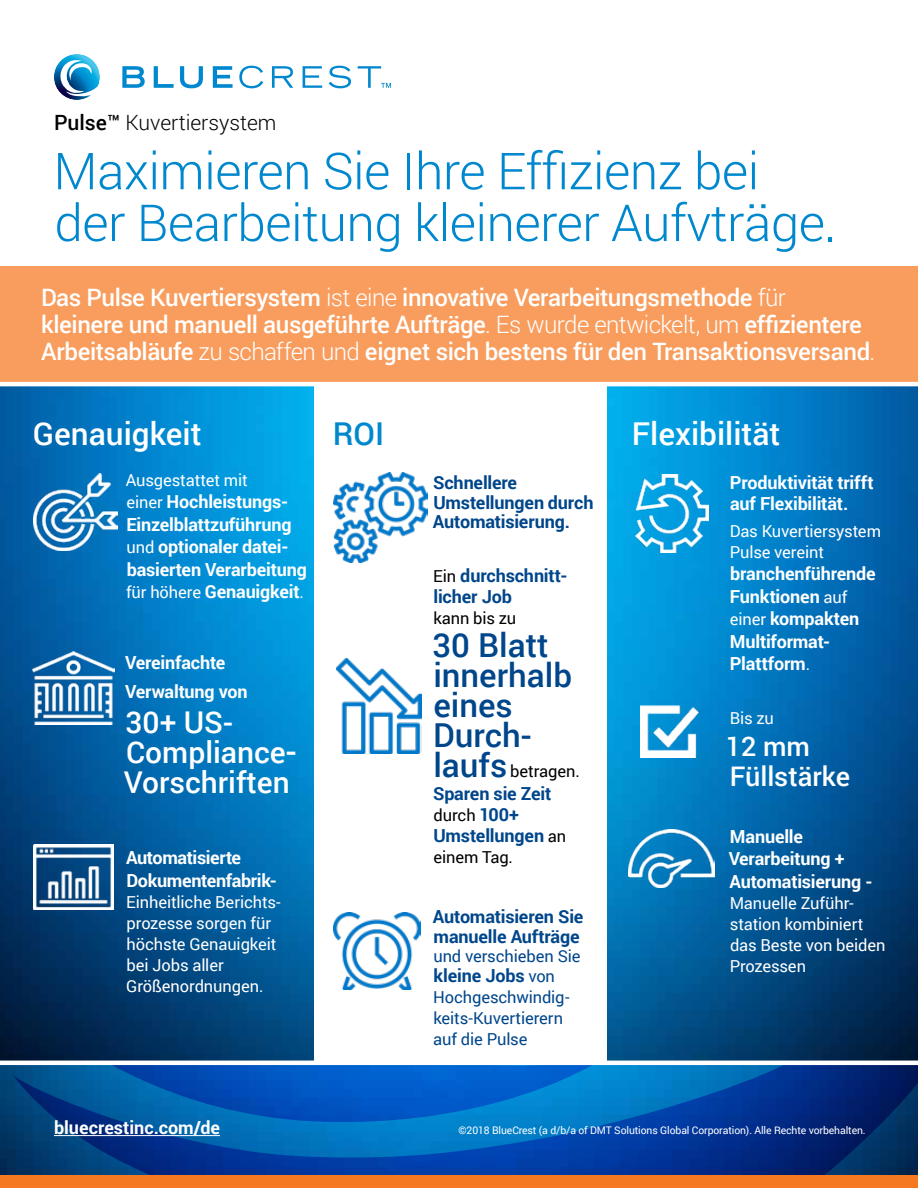
<style>
.page{position:relative;width:918px;height:1188px;background:#fff}
.page>*{position:absolute;margin:0;border:0;box-sizing:border-box;transform-origin:0 0}
.t1{font:300 51px/51.8px "Roboto";letter-spacing:-.01em;color:#0088ce}
.t2{font:500 33px/30px "Roboto";color:#00468b}
.t3{font:500 31.5px "Roboto";color:#fff}
.t4{font:500 31.5px "Roboto";color:#0088ce}
.t5{font:500 30px/30px "Roboto";color:#fff}
.t6{font:500 27px/30px "Roboto";color:#fff}
.t7{font:500 24px/27px "Roboto";letter-spacing:-.015em;color:#fff}
.t8{font:300 21px "Roboto";color:#000}
.t9{font:700 18px/22.5px "Roboto";letter-spacing:-.01em;color:#fff}
.t10{font:700 18px/19.5px "Roboto";letter-spacing:-.01em;color:#00468b}
.t11{font:16.5px/21px "Roboto";letter-spacing:-.005em;color:#fff}
.t12{font:16.5px/21px "Roboto";letter-spacing:-.01em;color:#00468b}
.t13{font:16.5px "Roboto";letter-spacing:-.005em;color:#000}
.t14{font:10.5px "Roboto";letter-spacing:-.01em;color:#fff}
.s1{font-weight:500}
.s2{font-weight:300}
.s3{font-weight:400;font-size:16.5px}
.s4{font-size:33px}
.s5{font-weight:400;font-size:16.5px;color:#000}
.s6{font-weight:500;font-size:33px;color:#00468b}
.s7{font-weight:700;font-size:18px;color:#00468b}
</style>
<div class="page">
<img style="left:608px;top:386px;width:310px;height:675px">
<img style="left:0;top:386px;width:314px;height:675px">
<svg style="left:0;top:1065px;width:13px;height:77px"></svg>
<svg style="left:13px;top:1065px;width:905px;height:110px;background:#014da2"></svg>
<div style="left:0;top:1175px;width:918px;height:13px;background:#f47920"></div>
<div style="left:0;top:266px;width:918px;height:116px;background:#f89d5d"></div>
<img style="left:334px;top:473px;width:93px;height:89px">
<img style="left:629px;top:830px;width:86px;height:57px">
<img style="left:635px;top:474px;width:74px;height:79px">
<img style="left:33px;top:845px;width:80px;height:64px">
<img style="left:641px;top:706px;width:65px;height:52px">
<img style="left:337px;top:658px;width:84px;height:95px">
<img style="left:33px;top:652px;width:82px;height:73px">
<img style="left:33px;top:473px;width:85px;height:77px">
<img style="left:334px;top:912px;width:87px;height:78px">
<hr style="left:54px;top:1135px;width:166px;height:1px;background:#fff">
<svg style="left:54px;top:54px;width:46px;height:46px"></svg>
<svg style="left:122px;top:66px;width:23px;height:22px"></svg>
<svg style="left:154px;top:66px;width:20px;height:22px"></svg>
<svg style="left:180px;top:66px;width:23px;height:22px"></svg>
<svg style="left:213px;top:66px;width:20px;height:22px"></svg>
<svg style="left:239px;top:66px;width:24px;height:22px"></svg>
<svg style="left:272px;top:66px;width:21px;height:22px"></svg>
<svg style="left:303px;top:66px;width:19px;height:22px"></svg>
<svg style="left:329px;top:66px;width:22px;height:22px"></svg>
<svg style="left:358px;top:66px;width:33px;height:22px"></svg>
<p class="t8" style="left:54px;top:108px;width:224px"><span class="s1">Pulse™</span> Kuvertiersystem</p>
<h1 class="t1" style="left:53px;top:144px;width:785px">Maximieren Sie Ihre Effizienz bei der Bearbeitung kleinerer Aufvträge.</h1>
<p class="t7" style="left:41px;top:283px;width:836px">Das Pulse Kuvertiersystem <span class="s2">ist eine</span> innovative Verarbeitungsmethode <span class="s2">für<br></span>kleinere und manuell ausgeführte Aufträge<span class="s2">. Es wurde entwickelt, um</span> effizientere<br>Arbeitsabläufe <span class="s2">zu schaffen und</span> eignet sich bestens für den Transaktionsversand<span class="s2">.</span></p>
<h3 class="t3" style="left:33px;top:411px;width:170px">Genauigkeit</h3>
<p class="t11" style="left:126px;top:469px;width:124px">Ausgestattet mit</p>
<p class="t9" style="left:126px;top:490px;width:182px"><span class="s3">einer</span> Hochleistungs-<br>Einzelblattzuführung <span class="s3">und</span> optionaler datei&shy;basierten Verarbeitung <span class="s3">für höhere</span> Genauigkeit<span class="s3">.</span></p>
<p class="t9" style="left:125px;top:648px;width:124px;line-height:28.3px">Vereinfachte<br>Verwaltung von</p>
<h3 class="t5" style="left:124px;top:707px;width:174px">30+ US-<br>Compliance<span class="s4">-<br></span>Vorschriften</h3>
<p class="t9" style="left:126px;top:846px;width:152px">Automatisierte<br>Dokumentenfabrik-</p>
<p class="t11" style="left:126px;top:891px;width:156px">Einheitliche Berichts&shy;prozesse sorgen für höchste Genauigkeit bei Jobs aller<br>Größenordnungen.</p>
<h3 class="t4" style="left:333px;top:411px;width:53px">ROI</h3>
<p class="t10" style="left:433px;top:472px;width:162px">Schnellere<br>Umstellungen durch<br>Automatisierung.</p>
<p class="t10" style="left:433px;top:564px;width:134px;line-height:21px"><span class="s5">Ein</span> durchschnitt&shy;licher Job</p>
<p class="t13" style="left:434px;top:606px;width:84px">kann bis zu</p>
<h2 class="t2" style="left:432px;top:629px;width:141px">30 Blatt innerhalb eines<br>Durch-</h2>
<p class="t13" style="left:433px;top:760px;width:148px"><span class="s6">laufs</span> betragen.</p>
<p class="t10" style="left:433px;top:783px;width:120px">Sparen sie Zeit</p>
<p class="t13" style="left:434px;top:804px;width:87px">durch <span class="s7">100+</span></p>
<p class="t10" style="left:433px;top:825px;width:134px">Umstellungen <span class="s5">an</span></p>
<p class="t13" style="left:433px;top:846px;width:81px">einem Tag.</p>
<p class="t10" style="left:433px;top:906px;width:152px">Automatisieren Sie manuelle Aufträge</p>
<p class="t12" style="left:433px;top:945px;width:149px">und verschieben Sie</p>
<p class="t10" style="left:434px;top:965px;width:123px">kleine Jobs <span class="s3">von</span></p>
<p class="t12" style="left:433px;top:986px;width:137px">Hochgeschwindig&shy;keits-Kuvertierern auf die Pulse</p>
<h3 class="t3" style="left:632px;top:411px;width:150px">Flexibilität</h3>
<p class="t9" style="left:730px;top:472px;width:145px;line-height:21px">Produktivität trifft auf Flexibilität.</p>
<p class="t11" style="left:730px;top:520px;width:153px">Das Kuvertiersystem<br>Pulse vereint</p>
<p class="t9" style="left:730px;top:562px;width:147px">branchenführende<br>Funktionen <span class="s3">auf einer</span> kompakten<br>Multiformat-<br>Plattform<span class="s3">.</span></p>
<p class="t11" style="left:730px;top:707px;width:46px">Bis zu</p>
<h3 class="t6" style="left:726px;top:730px;width:126px">12 mm<br>Füllstärke</h3>
<p class="t9" style="left:729px;top:824px;width:145px">Manuelle<br>Verarbeitung +<br>Automatisierung -</p>
<p class="t11" style="left:730px;top:892px;width:157px">Manuelle Zuführ&shy;station kombiniert das Beste von beiden<br>Prozessen</p>
<p class="t9" style="left:54px;top:1116px;width:168px">bluecrestinc.com/de</p>
<p class="t14" style="left:459px;top:1123px;width:409px">©2018 BlueCrest (a d/b/a of DMT Solutions Global Corporation). Alle Rechte vorbehalten.</p>
</div>
